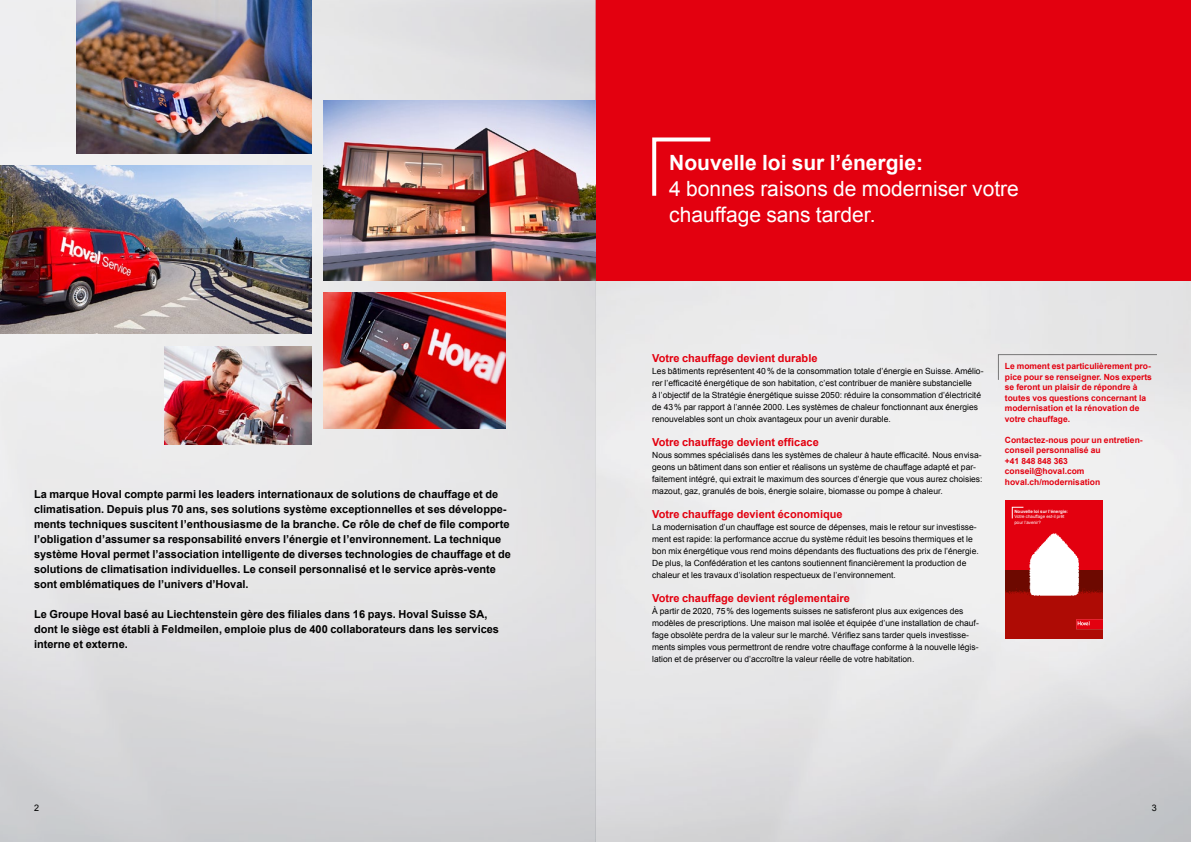
<style>
.page{position:relative;width:1191px;height:842px;background:#fff}
.page>*{position:absolute;margin:0;border:0;box-sizing:border-box;transform-origin:0 0}
.t1{font:21px/26px "Arial";color:#fff}
.t2{font:700 21px "Arial";color:#fff}
.t3{font:700 11px/15px "Arial";color:#000}
.t4{font:700 11px "Arial";color:#e3000f}
.t5{font:9px "Arial";color:#000}
.t6{font:8.5px/12px "Arial";color:#000}
.t7{font:700 8.5px/10.5px "Arial";color:#e3000f}
.t8{font:4.4px/5.5px "Arial";color:#fff}
.s1{font-weight:700}
</style>
<div class="page">
<div style="left:595px;top:0;width:596px;height:281px;background:#e3000f"></div>
<svg style="left:652px;top:137px;width:59px;height:59px"></svg>
<svg style="left:998px;top:354px;width:159px;height:26px;background:#e2e1e2"></svg>
<div style="left:1005px;top:569px;width:98px;height:70px;background:#ae0b05"></div>
<img style="left:1005px;top:569px;width:98px;height:25px">
<div style="left:1005px;top:500px;width:98px;height:69px;background:#e3000f"></div>
<img style="left:1019px;top:533px;width:68px;height:63px">
<svg style="left:1011px;top:506px;width:13px;height:13px"></svg>
<svg style="left:1076px;top:620px;width:27px;height:9px"></svg>
<img style="left:0;top:0;width:595px;height:842px">
<img style="left:77px;top:0;width:235px;height:153px">
<img style="left:324px;top:293px;width:181px;height:136px">
<img style="left:0;top:165px;width:312px;height:169px">
<img style="left:164px;top:346px;width:148px;height:98px">
<img style="left:324px;top:100px;width:271px;height:181px">
<p class="t3" style="left:34px;top:487px;width:478px">La marque Hoval compte parmi les leaders internationaux de solutions de chauffage et de climatisation. Depuis plus 70 ans, ses solutions système exceptionnelles et ses développe&shy;ments techniques suscitent lʼenthousiasme de la branche. Ce rôle de chef de file comporte l’obligation d’assumer sa responsabilité envers l’énergie et l’environnement. La technique système Hoval permet lʼassociation intelligente de diverses technologies de chauffage et de solutions de climatisation individuelles. Le conseil personnalisé et le service après-vente sont emblématiques de l’univers d’Hoval.</p>
<p class="t3" style="left:34px;top:607px;width:466px">Le Groupe Hoval basé au Liechtenstein gère des filiales dans 16 pays. Hoval Suisse SA, dont le siège est établi à Feldmeilen, emploie plus de 400 collaborateurs dans les services interne et externe.</p>
<p class="t5" style="left:34px;top:802px;width:7px">2</p>
<p class="t2" style="left:669px;top:149px;width:255px">Nouvelle loi sur l’énergie:</p>
<p class="t1" style="left:669px;top:176px;width:351px">4 bonnes raisons de moderniser votre chauffage sans tarder.</p>
<p class="t4" style="left:652px;top:351px;width:167px">Votre chauffage devient durable</p>
<p class="t6" style="left:652px;top:365px;width:333px">Les bâtiments représentent 40% de la consommation totale d’énergie en Suisse. Amélio&shy;rer l’efficacité énergétique de son habitation, c’est contribuer de manière substancielle<br>à l’objectif de la Stratégie énergétique suisse 2050: réduire la consommation d’électricité de 43% par rapport à l’année 2000. Les systèmes de chaleur fonctionnant aux énergies renouvelables sont un choix avantageux pour un avenir durable.</p>
<p class="t4" style="left:652px;top:435px;width:168px">Votre chauffage devient efficace</p>
<p class="t6" style="left:652px;top:449px;width:332px">Nous sommes spécialisés dans les systèmes de chaleur à haute efficacité. Nous envisa&shy;geons un bâtiment dans son entier et réalisons un système de chauffage adapté et par&shy;faitement intégré, qui extrait le maximum des sources d’énergie que vous aurez choisies: mazout, gaz, granulés de bois, énergie solaire, biomasse ou pompe à chaleur.</p>
<p class="t4" style="left:652px;top:507px;width:192px">Votre chauffage devient économique</p>
<p class="t6" style="left:652px;top:521px;width:328px">La modernisation d’un chauffage est source de dépenses, mais le retour sur investisse&shy;ment est rapide: la performance accrue du système réduit les besoins thermiques et le bon mix énergétique vous rend moins dépendants des fluctuations des prix de l’énergie.<br>De plus, la Confédération et les cantons soutiennent financièrement la production de chaleur et les travaux d’isolation respectueux de l’environnement.</p>
<p class="t4" style="left:652px;top:591px;width:199px">Votre chauffage devient réglementaire</p>
<p class="t6" style="left:652px;top:605px;width:328px">À partir de 2020, 75% des logements suisses ne satisferont plus aux exigences des modèles de prescriptions. Une maison mal isolée et équipée d’une installation de chauf&shy;fage obsolète perdra de la valeur sur le marché. Vérifiez sans tarder quels investisse&shy;ments simples vous permettront de rendre votre chauffage conforme à la nouvelle légis&shy;lation et de préserver ou d’accroître la valeur réelle de votre habitation.</p>
<p class="t7" style="left:1005px;top:361px;width:149px">Le moment est particulièrement pro&shy;pice pour se renseigner. Nos experts se feront un plaisir de répondre à toutes vos questions concernant la modernisation et la rénovation de votre chauffage.</p>
<p class="t7" style="left:1005px;top:435px;width:139px">Contactez-nous pour un entretien&shy;conseil personnalisé au</p>
<p class="t7" style="left:1005px;top:456px;width:64px">+41 848 848 363</p>
<p class="t7" style="left:1005px;top:466px;width:81px">conseil@hoval.com</p>
<p class="t7" style="left:1005px;top:477px;width:97px">hoval.ch/modernisation</p>
<p class="t8" style="left:1014px;top:509px;width:55px"><span class="s1">Nouvelle loi sur l’énergie:<br></span>Votre chauffage est-il prêt pour l’avenir?</p>
<p class="t5" style="left:1152px;top:802px;width:7px">3</p>
</div>
